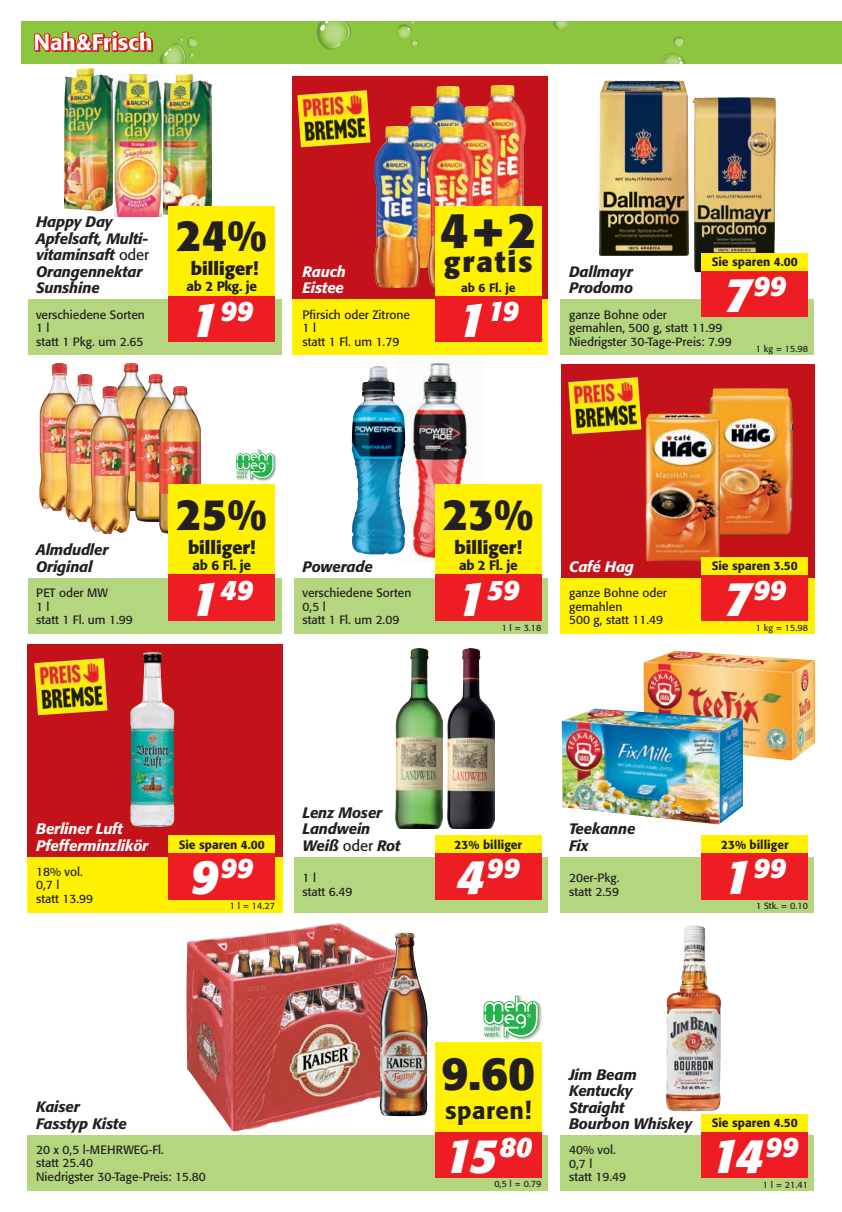
<style>
.page{position:relative;width:842px;height:1212px;background:#fff}
.page>*{position:absolute;margin:0;border:0;box-sizing:border-box;transform-origin:0 0}
.t1{font:700 49.5px "Formata Std";color:#231f20}
.t2{font:italic 700 48px "Formata Std";color:#fff}
.t3{font:700 46.5px "Formata Std";color:#231f20}
.t4{font:700 43.5px "Formata Std";color:#231f20}
.t5{font:700 28.5px "Formata Std";letter-spacing:.07em;color:#231f20}
.t6{font:italic 700 28.05px "Formata Std";letter-spacing:.005em;color:#fff}
.t7{font:500 24px "Formata Std";letter-spacing:.02em;color:#231f20}
.t8{font:700 18px "Formata Std";color:#231f20}
.t9{font:italic 500 15px/16.5px "Formata Std";letter-spacing:-.01em;color:#231f20}
.t10{font:italic 500 15px/16.5px "Formata Std";letter-spacing:-.01em;color:#fff}
.t11{font:500 13.5px "Formata Std";letter-spacing:-.02em;color:#231f20}
.t12{font:12px/13.5px "Formata Std";color:#231f20}
.t13{font:500 12px "Formata Std";color:#231f20}
.t14{font:9px "Formata Std";color:#231f20}
.s1{font-weight:400;font-style:normal}
.s2{font-size:48px}
</style>
<div class="page">
<div style="left:27px;top:644px;width:255px;height:268px;background:#c4121a"></div>
<img style="left:34px;top:658px;width:74px;height:58px">
<div style="left:562px;top:364px;width:253px;height:270px;background:#c4121a"></div>
<img style="left:568px;top:377px;width:78px;height:72px">
<div style="left:293px;top:77px;width:255px;height:278px;background:#c4121a"></div>
<img style="left:292px;top:77px;width:79px;height:84px">
<div style="left:21px;top:21px;width:821px;height:43px;background:#8bc63e"></div>
<svg style="left:159px;top:37px;width:39px;height:27px"></svg>
<svg style="left:553px;top:21px;width:16px;height:9px"></svg>
<svg style="left:397px;top:21px;width:21px;height:26px"></svg>
<svg style="left:661px;top:36px;width:24px;height:28px"></svg>
<svg style="left:316px;top:21px;width:35px;height:29px"></svg>
<svg style="left:34px;top:31px;width:119px;height:21px"></svg>
<img style="left:486px;top:86px;width:39px;height:120px">
<img style="left:433px;top:86px;width:30px;height:41px">
<img style="left:454px;top:106px;width:45px;height:100px">
<img style="left:400px;top:106px;width:45px;height:161px">
<img style="left:119px;top:364px;width:32px;height:147px">
<img style="left:135px;top:375px;width:28px;height:147px">
<img style="left:160px;top:386px;width:41px;height:147px">
<img style="left:428px;top:127px;width:46px;height:160px">
<img style="left:374px;top:127px;width:46px;height:160px">
<img style="left:405px;top:362px;width:80px;height:197px">
<img style="left:352px;top:366px;width:53px;height:188px">
<img style="left:186px;top:923px;width:219px;height:208px">
<div style="left:28px;top:857px;width:253px;height:55px;background:#fff101"></div>
<div style="left:169px;top:853px;width:106px;height:46px;background:#ee1d23"></div>
<div style="left:169px;top:836px;width:106px;height:17px;background:#fff101"></div>
<img style="left:130px;top:652px;width:44px;height:175px">
<img style="left:380px;top:933px;width:48px;height:183px">
<div style="left:28px;top:1135px;width:520px;height:55px;background:#b3d67f"></div>
<div style="left:483px;top:995px;width:60px;height:46px;background:#231f20;opacity:.4"></div>
<svg style="left:484px;top:996px;width:54px;height:41px"></svg>
<div style="left:294px;top:857px;width:254px;height:55px;background:#b3d67f"></div>
<div style="left:435px;top:853px;width:106px;height:46px;background:#ee1d23"></div>
<div style="left:435px;top:836px;width:106px;height:17px;background:#fff101"></div>
<img style="left:396px;top:648px;width:47px;height:181px">
<img style="left:448px;top:648px;width:47px;height:181px">
<div style="left:561px;top:1135px;width:253px;height:56px;background:#b3d67f"></div>
<div style="left:702px;top:1131px;width:106px;height:47px;background:#ee1d23"></div>
<div style="left:702px;top:1114px;width:106px;height:17px;background:#fff101"></div>
<img style="left:665px;top:925px;width:32px;height:186px">
<div style="left:561px;top:857px;width:253px;height:55px;background:#b3d67f"></div>
<div style="left:702px;top:853px;width:106px;height:46px;background:#ee1d23"></div>
<div style="left:702px;top:836px;width:106px;height:17px;background:#fff101"></div>
<img style="left:643px;top:651px;width:172px;height:109px">
<img style="left:562px;top:709px;width:181px;height:115px">
<div style="left:561px;top:578px;width:253px;height:56px;background:#fff101"></div>
<img style="left:708px;top:388px;width:85px;height:148px">
<div style="left:561px;top:300px;width:253px;height:55px;background:#b3d67f"></div>
<img style="left:599px;top:81px;width:90px;height:175px">
<img style="left:693px;top:97px;width:83px;height:175px">
<div style="left:28px;top:300px;width:253px;height:55px;background:#b3d67f"></div>
<div style="left:28px;top:578px;width:253px;height:56px;background:#b3d67f"></div>
<div style="left:236px;top:449px;width:41px;height:32px;background:#231f20;opacity:.4"></div>
<svg style="left:236px;top:450px;width:38px;height:29px"></svg>
<img style="left:40px;top:364px;width:28px;height:146px">
<img style="left:65px;top:375px;width:28px;height:147px">
<img style="left:90px;top:386px;width:39px;height:147px">
<div style="left:294px;top:578px;width:254px;height:56px;background:#b3d67f"></div>
<div style="left:435px;top:574px;width:106px;height:47px;background:#ee1d23"></div>
<div style="left:435px;top:485px;width:106px;height:89px;background:#fff101"></div>
<div style="left:294px;top:300px;width:254px;height:55px;background:#fff101"></div>
<img style="left:646px;top:414px;width:74px;height:147px">
<div style="left:702px;top:574px;width:106px;height:47px;background:#ee1d23"></div>
<div style="left:702px;top:557px;width:106px;height:17px;background:#fff101"></div>
<div style="left:169px;top:574px;width:106px;height:47px;background:#ee1d23"></div>
<div style="left:169px;top:485px;width:106px;height:89px;background:#fff101"></div>
<div style="left:435px;top:296px;width:106px;height:46px;background:#ee1d23"></div>
<div style="left:435px;top:206px;width:106px;height:90px;background:#fff101"></div>
<div style="left:435px;top:1131px;width:106px;height:47px;background:#ee1d23"></div>
<div style="left:435px;top:1042px;width:106px;height:89px;background:#fff101"></div>
<div style="left:702px;top:270px;width:106px;height:47px;background:#ee1d23"></div>
<div style="left:702px;top:253px;width:106px;height:17px;background:#fff101"></div>
<img style="left:65px;top:68px;width:47px;height:142px">
<img style="left:164px;top:74px;width:47px;height:142px">
<img style="left:114px;top:74px;width:48px;height:142px">
<div style="left:169px;top:296px;width:106px;height:46px;background:#ee1d23"></div>
<div style="left:169px;top:206px;width:106px;height:90px;background:#fff101"></div>
<p class="t9" style="left:36px;top:214px;width:115px">Happy Day<br>Apfelsaft, Multi&shy;vitaminsaft <span class="s1">oder<br></span>Orangennektar<br>Sunshine</p>
<p class="t12" style="left:36px;top:307px;width:110px">verschiedene Sorten<br>1 l<br>statt 1 Pkg. um 2.65</p>
<h3 class="t4" style="left:177px;top:208px;width:92px">24%</h3>
<h3 class="t8" style="left:191px;top:257px;width:69px">billiger!</h3>
<p class="t11" style="left:187px;top:278px;width:72px">ab 2 Pkg. je</p>
<h3 class="t6" style="left:190px;top:294px;width:64px"><span class="s2">1</span>99</h3>
<p class="t10" style="left:303px;top:263px;width:45px">Rauch<br>Eistee</p>
<p class="t12" style="left:303px;top:307px;width:109px">Pfirsich oder Zitrone<br>1 l<br>statt 1 Fl. um 1.79</p>
<h1 class="t1" style="left:440px;top:200px;width:99px">4+2</h1>
<h3 class="t5" style="left:444px;top:244px;width:90px">gratis</h3>
<p class="t13" style="left:461px;top:280px;width:56px">ab 6 Fl. je</p>
<h3 class="t6" style="left:458px;top:294px;width:63px"><span class="s2">1</span>19</h3>
<p class="t13" style="left:712px;top:254px;width:88px">Sie sparen 4.00</p>
<p class="t9" style="left:569px;top:263px;width:66px">Dallmayr<br>Prodomo</p>
<h3 class="t6" style="left:723px;top:268px;width:64px"><span class="s2">7</span>99</h3>
<p class="t12" style="left:569px;top:307px;width:164px">ganze Bohne oder<br>gemahlen, 500 g, statt 11.99<br>Niedrigster 30-Tage-Preis: 7.99</p>
<p class="t14" style="left:756px;top:343px;width:53px">1 kg = 15.98</p>
<p class="t9" style="left:36px;top:542px;width:74px">Almdudler<br>Original</p>
<p class="t12" style="left:36px;top:586px;width:98px">PET oder MW<br>1 l<br>statt 1 Fl. um 1.99</p>
<h3 class="t4" style="left:177px;top:487px;width:92px">25%</h3>
<h3 class="t8" style="left:188px;top:536px;width:69px">billiger!</h3>
<p class="t11" style="left:193px;top:557px;width:60px">ab 6 Fl. je</p>
<h3 class="t6" style="left:191px;top:572px;width:64px"><span class="s2">1</span>49</h3>
<p class="t9" style="left:303px;top:558px;width:72px">Powerade</p>
<p class="t12" style="left:303px;top:586px;width:110px">verschiedene Sorten<br>0,5 l<br>statt 1 Fl. um 2.09</p>
<h3 class="t4" style="left:443px;top:487px;width:92px">23%</h3>
<h3 class="t8" style="left:455px;top:536px;width:69px">billiger!</h3>
<p class="t11" style="left:459px;top:557px;width:60px">ab 2 Fl. je</p>
<h3 class="t6" style="left:457px;top:572px;width:64px"><span class="s2">1</span>59</h3>
<p class="t14" style="left:502px;top:622px;width:41px">1 l = 3.18</p>
<p class="t10" style="left:569px;top:558px;width:66px">Café Hag</p>
<p class="t12" style="left:569px;top:586px;width:99px">ganze Bohne oder gemahlen<br>500 g, statt 11.49</p>
<p class="t13" style="left:712px;top:558px;width:88px">Sie sparen 3.50</p>
<h3 class="t6" style="left:723px;top:572px;width:64px"><span class="s2">7</span>99</h3>
<p class="t14" style="left:756px;top:622px;width:53px">1 kg = 15.98</p>
<p class="t10" style="left:36px;top:820px;width:114px">Berliner Luft<br>Pfefferminzlikör</p>
<p class="t12" style="left:36px;top:864px;width:58px">18% vol.<br>0,7 l<br>statt 13.99</p>
<p class="t13" style="left:179px;top:837px;width:88px">Sie sparen 4.00</p>
<h3 class="t6" style="left:190px;top:851px;width:64px"><span class="s2">9</span>99</h3>
<p class="t14" style="left:230px;top:900px;width:47px">1 l = 14.27</p>
<p class="t9" style="left:303px;top:804px;width:99px">Lenz Moser<br>Landwein<br>Weiß <span class="s1">oder</span> Rot</p>
<p class="t12" style="left:303px;top:871px;width:52px">1 l<br>statt 6.49</p>
<p class="t13" style="left:455px;top:837px;width:69px">23% billiger</p>
<h3 class="t6" style="left:457px;top:851px;width:64px"><span class="s2">4</span>99</h3>
<p class="t9" style="left:569px;top:820px;width:68px">Teekanne<br>Fix</p>
<p class="t12" style="left:569px;top:871px;width:52px">20er-Pkg. statt 2.59</p>
<p class="t13" style="left:721px;top:837px;width:69px">23% billiger</p>
<h3 class="t6" style="left:723px;top:851px;width:64px"><span class="s2">1</span>99</h3>
<p class="t14" style="left:756px;top:900px;width:53px">1 Stk. = 0.10</p>
<p class="t9" style="left:36px;top:1098px;width:92px">Kaiser<br>Fasstyp Kiste</p>
<p class="t12" style="left:36px;top:1142px;width:171px">20 x 0,5 l-MEHRWEG-Fl.<br>statt 25.40<br>Niedrigster 30-Tage-Preis: 15.80</p>
<h3 class="t3" style="left:441px;top:1044px;width:95px">9.60</h3>
<h3 class="t7" style="left:445px;top:1095px;width:88px">sparen!</h3>
<h2 class="t2" style="left:445px;top:1126px;width:89px">15<sup>80</sup></h2>
<p class="t14" style="left:494px;top:1178px;width:49px">0,5 l = 0.79</p>
<p class="t9" style="left:569px;top:1066px;width:125px">Jim Beam<br>Kentucky<br>Straight<br>Bourbon Whiskey</p>
<p class="t12" style="left:569px;top:1143px;width:58px">40% vol.<br>0,7 l<br>statt 19.49</p>
<p class="t13" style="left:712px;top:1116px;width:88px">Sie sparen 4.50</p>
<h2 class="t2" style="left:711px;top:1126px;width:89px">14<sup>99</sup></h2>
<p class="t14" style="left:763px;top:1179px;width:47px">1 l = 21.41</p>
</div>
